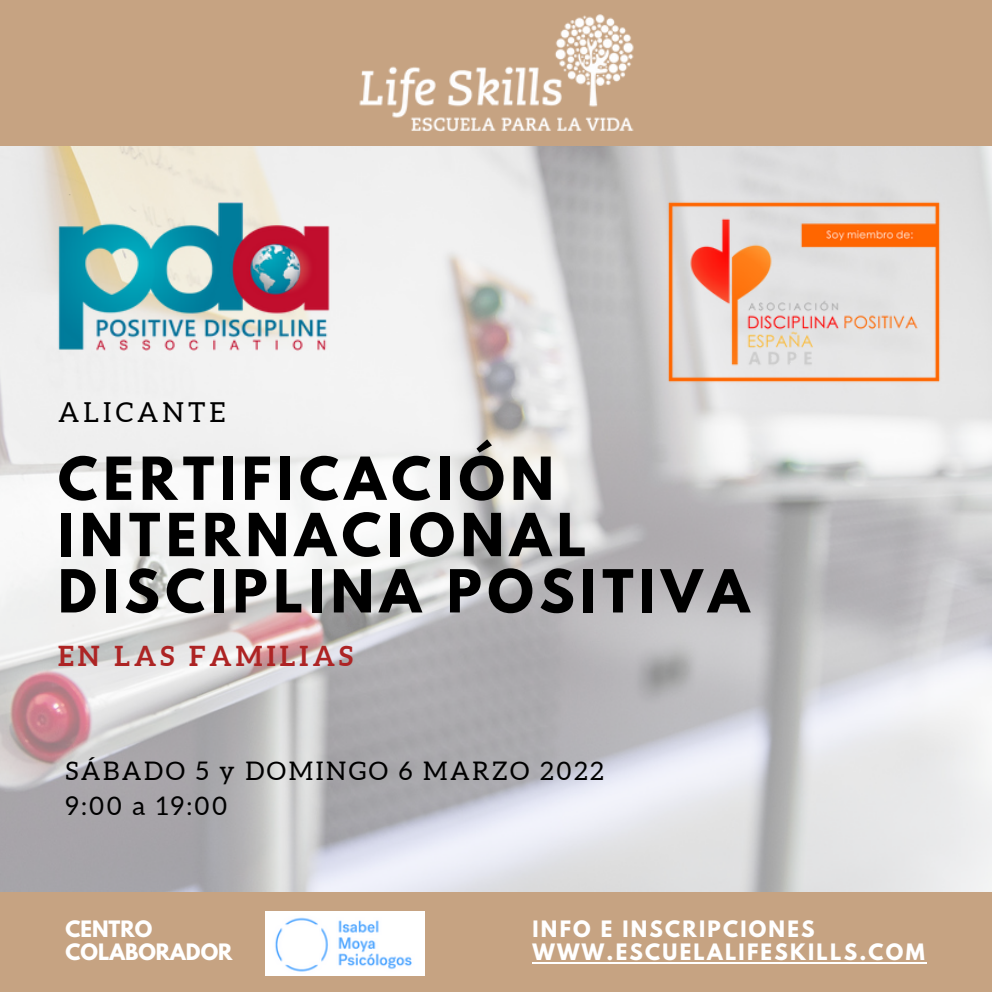
<style>
.page{position:relative;width:992px;height:992px;background:#fff}
.page>*{position:absolute;margin:0;border:0;box-sizing:border-box;transform-origin:0 0}
.t1{font:700 52.5px/56.2px "League Spartan";letter-spacing:.11em;color:#000}
.t2{font:700 27.5px "Aleo";letter-spacing:.15em;color:#ad2424}
.t3{font:27.5px "Aleo";letter-spacing:.15em;color:#000}
.t4{font:25.75px "Aleo";letter-spacing:.1em;color:#000}
.t5{font:700 20px "League Spartan";letter-spacing:.11em;color:#fff}
.t6{font:700 20px "League Spartan";color:#fff}
</style>
<div class="page">
<img style="left:0;top:146px;width:992px;height:746px">
<div style="left:0;top:892px;width:992px;height:100px;background:#c6a382"></div>
<div style="left:0;top:0;width:992px;height:146px;background:#c6a382"></div>
<img style="left:49px;top:194px;width:296px;height:167px">
<img style="left:359px;top:14px;width:275px;height:118px">
<img style="left:660px;top:194px;width:287px;height:196px">
<img style="left:265px;top:911px;width:160px;height:64px">
<hr style="left:532px;top:962px;width:395px;height:2px;background:#fff">
<p class="t3" style="left:58px;top:397px;width:169px">ALICANTE</p>
<p class="t1" style="left:58px;top:457px;width:693px">CERTIFICACIÓN<br>INTERNACIONAL<br>DISCIPLINA POSITIVA</p>
<p class="t2" style="left:58px;top:641px;width:296px">EN LAS FAMILIAS</p>
<p class="t4" style="left:65px;top:756px;width:540px">SÁBADO 5 y DOMINGO 6 MARZO 2022</p>
<p class="t4" style="left:65px;top:792px;width:163px">9:00 a 19:00</p>
<p class="t5" style="left:65px;top:919px;width:89px">CENTRO</p>
<p class="t6" style="left:65px;top:942px;width:169px">COLABORADOR</p>
<p class="t5" style="left:532px;top:919px;width:284px">INFO E INSCRIPCIONES</p>
<p class="t5" style="left:532px;top:942px;width:394px">WWW.ESCUELALIFESKILLS.COM</p>
</div>
